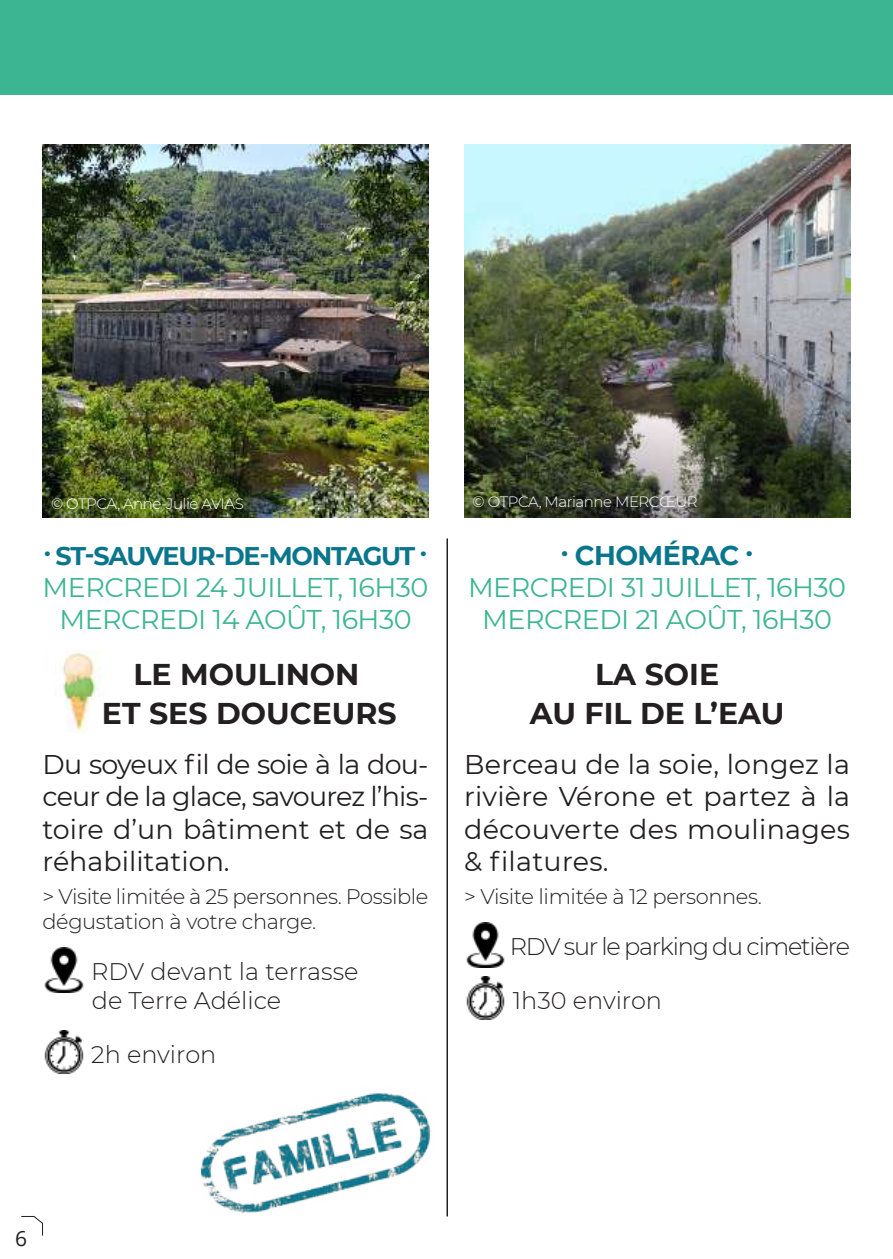
<style>
.page{position:relative;width:893px;height:1259px;background:#fff}
.page>*{position:absolute;margin:0;border:0;box-sizing:border-box;transform-origin:0 0}
.t1{font:700 30px/39px "Montserrat";color:#231f20;text-align:center}
.t2{font:27px/32.4px "Montserrat";color:#231f20;text-align:justify}
.t3{font:27px/32.4px "Montserrat";letter-spacing:-.02em;color:#3cb593;text-align:center}
.t4{font:700 27px "Montserrat";letter-spacing:-.02em;color:#0a768d}
.t5{font:700 25.5px "Montserrat";letter-spacing:-.05em;color:#0a768d}
.t6{font:300 24px/28.8px "Montserrat";letter-spacing:-.01em;color:#231f20}
.t7{font:300 24px "Montserrat";letter-spacing:-.05em;color:#231f20}
.t8{font:300 21px/25.2px "Montserrat";letter-spacing:-.02em;color:#231f20}
.t9{font:21px "Open Sans";color:#231f20}
.t10{font:300 15px "Montserrat";letter-spacing:-.03em;color:#fff}
</style>
<div class="page">
<svg style="left:21px;top:1216px;width:22px;height:20px"></svg>
<img style="left:62px;top:652px;width:38px;height:80px">
<img style="left:44px;top:947px;width:40px;height:46px">
<img style="left:44px;top:1031px;width:40px;height:42px">
<hr style="left:446px;top:538px;width:2px;height:678px;background:#231f20">
<img style="left:200px;top:1093px;width:231px;height:120px">
<img style="left:466px;top:922px;width:39px;height:45px">
<img style="left:466px;top:977px;width:39px;height:42px">
<img style="left:43px;top:145px;width:385px;height:372px">
<img style="left:465px;top:145px;width:385px;height:372px">
<div style="left:0;top:0;width:893px;height:94px;background:#3cb593"></div>
<p class="t10" style="left:51px;top:493px;width:194px">© OTPCA, Anne-Julie AVIAS</p>
<p class="t10" style="left:473px;top:491px;width:226px">© OTPCA, Marianne MERCŒUR</p>
<p class="t5" style="left:44px;top:537px;width:384px">. ST-SAUVEUR-DE-MONTAGUT .</p>
<p class="t3" style="left:43px;top:570px;width:387px">MERCREDI 24 JUILLET, 16H30<br>MERCREDI 14 AOÛT, 16H30</p>
<p class="t1" style="left:102px;top:654px;width:296px">LE MOULINON<br>ET SES DOUCEURS</p>
<p class="t2" style="left:43px;top:747px;width:387px">Du soyeux fil de soie à la dou&shy;ceur de la glace, savourez l’his&shy;toire d’un bâtiment et de sa réhabilitation.</p>
<p class="t8" style="left:43px;top:883px;width:387px">&gt; Visite limitée à 25 personnes. Possible dégustation à votre charge.</p>
<p class="t6" style="left:91px;top:956px;width:269px">RDV devant la terrasse de Terre Adélice</p>
<p class="t6" style="left:91px;top:1039px;width:127px">2h environ</p>
<p class="t4" style="left:561px;top:535px;width:193px">. CHOMÉRAC .</p>
<p class="t3" style="left:468px;top:570px;width:380px">MERCREDI 31 JUILLET, 16H30<br>MERCREDI 21 AOÛT, 16H30</p>
<p class="t1" style="left:530px;top:654px;width:256px">LA SOIE<br>AU FIL DE L’EAU</p>
<p class="t2" style="left:464px;top:747px;width:387px">Berceau de la soie, longez la rivière Vérone et partez à la découverte des moulinages &amp; filatures.</p>
<p class="t8" style="left:464px;top:883px;width:299px">&gt; Visite limitée à 12 personnes.</p>
<p class="t7" style="left:510px;top:930px;width:342px">RDV sur le parking du cimetière</p>
<p class="t6" style="left:513px;top:985px;width:151px">1h30 environ</p>
<p class="t9" style="left:15px;top:1223px;width:14px">6</p>
</div>
